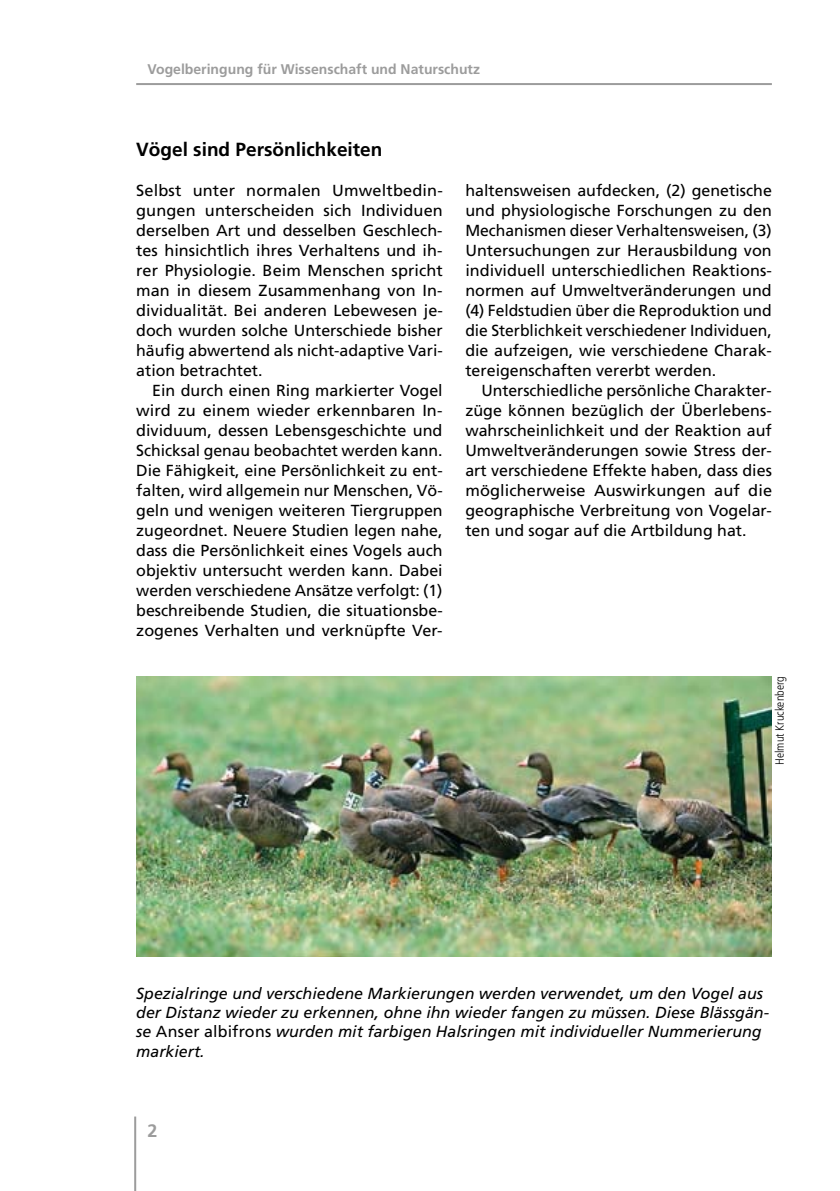
<style>
.page{position:relative;width:840px;height:1191px;background:#fff}
.page>*{position:absolute;margin:0;border:0;box-sizing:border-box;transform-origin:0 0}
.t1{font:700 19px "Frutiger";color:#000}
.t2{font:700 18px "Frutiger";color:#9c9c9c}
.t3{font:16px/20px "Frutiger";color:#000;text-align:justify}
.t4{font:italic 16px/19.2px "Frutiger";color:#000}
.t5{font:700 14px "Frutiger";color:#9c9c9c}
.t6{font:300 condensed 12px "Frutiger";color:#000}
.s1{font-style:normal}
</style>
<div class="page">
<img style="left:136px;top:676px;width:635px;height:280px">
<hr style="left:134px;top:1116px;width:2px;height:75px;background:#9c9c9c">
<hr style="left:136px;top:83px;width:635px;height:2px;background:#9c9c9c">
<p class="t5" style="left:147px;top:61px;width:334px">Vogelberingung für Wissenschaft und Naturschutz</p>
<p class="t1" style="left:136px;top:138px;width:247px">Vögel sind Persönlichkeiten</p>
<p class="t3" style="left:136px;top:180px;width:308px">Selbst unter normalen Umweltbedin&shy;gungen unterscheiden sich Individuen derselben Art und desselben Geschlech&shy;tes hinsichtlich ihres Verhaltens und ih&shy;rer Physiologie. Beim Menschen spricht man in diesem Zusammenhang von In&shy;dividualität. Bei anderen Lebewesen je&shy;doch wurden solche Unterschiede bisher häufig abwertend als nicht-adaptive Vari&shy;ation betrachtet.</p>
<p class="t3" style="left:136px;top:380px;width:308px;text-indent:16px">Ein durch einen Ring markierter Vogel wird zu einem wieder erkennbaren In&shy;dividuum, dessen Lebensgeschichte und Schicksal genau beobachtet werden kann.<br>Die Fähigkeit, eine Persönlichkeit zu ent&shy;falten, wird allgemein nur Menschen, Vö&shy;geln und wenigen weiteren Tiergruppen zugeordnet. Neuere Studien legen nahe, dass die Persönlichkeit eines Vogels auch objektiv untersucht werden kann. Dabei werden verschiedene Ansätze verfolgt: (1) beschreibende Studien, die situationsbe&shy;zogenes Verhalten und verknüpfte Ver-</p>
<p class="t3" style="left:465px;top:180px;width:308px">haltensweisen aufdecken, (2) genetische und physiologische Forschungen zu den Mechanismen dieser Verhaltensweisen, (3)<br>Untersuchungen zur Herausbildung von individuell unterschiedlichen Reaktions&shy;normen auf Umweltveränderungen und (4) Feldstudien über die Reproduktion und die Sterblichkeit verschiedener Individuen, die aufzeigen, wie verschiedene Charak&shy;tereigenschaften vererbt werden.</p>
<p class="t3" style="left:465px;top:380px;width:308px;text-indent:16px">Unterschiedliche persönliche Charakter&shy;züge können bezüglich der Überlebens&shy;wahrscheinlichkeit und der Reaktion auf Umweltveränderungen sowie Stress der&shy;art verschiedene Effekte haben, dass dies möglicherweise Auswirkungen auf die geographische Verbreitung von Vogelar&shy;ten und sogar auf die Artbildung hat.</p>
<p class="t6" style="left:772px;top:765px;width:90px;rotate:-90deg">Helmut Kruckenberg</p>
<p class="t4" style="left:136px;top:983px;width:634px">Spezialringe und verschiedene Markierungen werden verwendet, um den Vogel aus der Distanz wieder zu erkennen, ohne ihn wieder fangen zu müssen. Diese Blässgän&shy;se <span class="s1">Anser albifrons</span> wurden mit farbigen Halsringen mit individueller Nummerierung markiert.</p>
<p class="t2" style="left:147px;top:1119px;width:12px">2</p>
</div>
